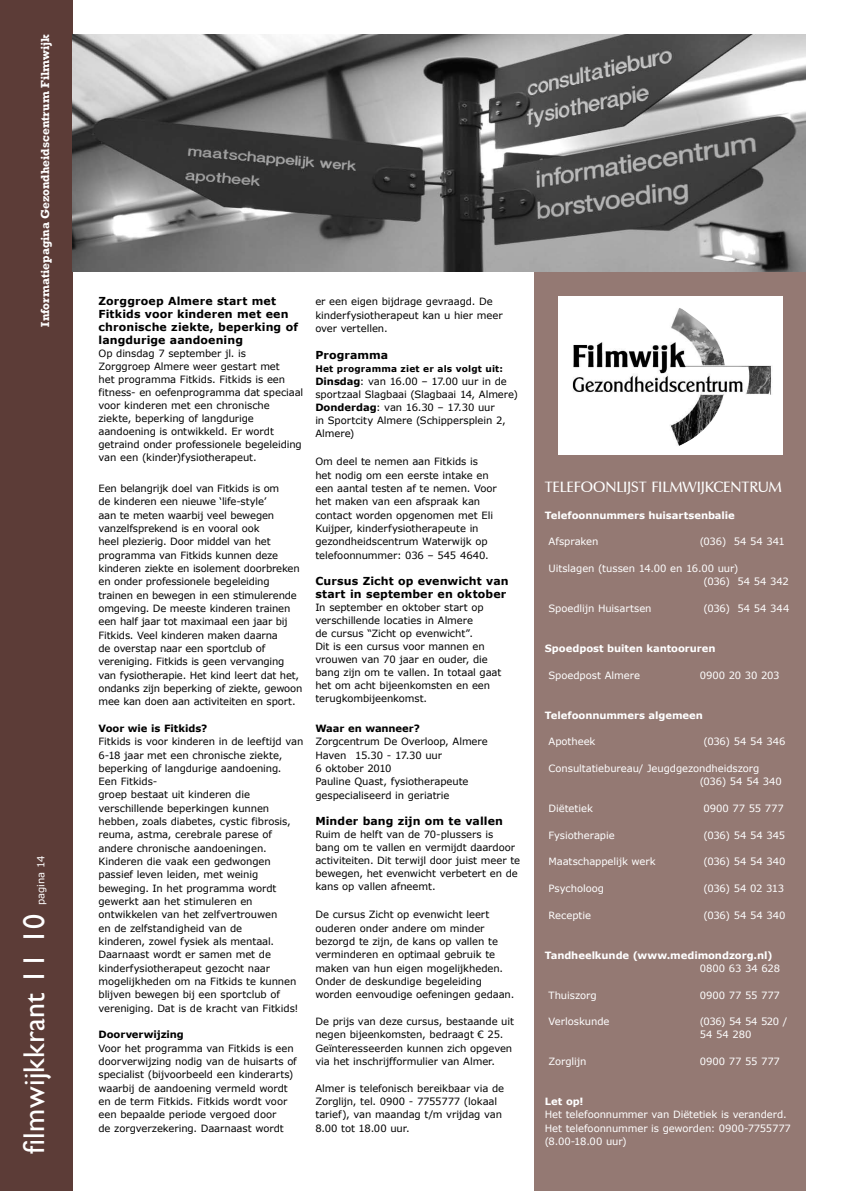
<style>
.page{position:relative;width:842px;height:1191px;background:#fff}
.page>*{position:absolute;margin:0;border:0;box-sizing:border-box;transform-origin:0 0}
.t1{font:30px "Gill Sans";letter-spacing:.01em;color:#fff}
.t2{font:600 15px "Zapf Humanist 601 BT";letter-spacing:-.01em;color:#fff}
.t3{font:700 12px "Rockwell";color:#fff}
.t4{font:700 11px/13px "Verdana";letter-spacing:.01em;color:#000}
.t5{font:10px/13.3px "Verdana";letter-spacing:-.01em;color:#000}
.t6{font:10px/13.3px "Verdana";letter-spacing:-.005em;color:#fff}
.t7{font:700 10px "Verdana";letter-spacing:-.005em;color:#fff}
.t8{font:700 10px "Verdana";letter-spacing:-.005em;color:#000}
.t9{font:10px "Verdana";letter-spacing:-.035em;color:#fff}
.t10{font:700 9px "Verdana";letter-spacing:.02em;color:#000}
.s1{font-weight:700}
</style>
<div class="page">
<div style="left:534px;top:267px;width:272px;height:924px;background:#947973"></div>
<div style="left:0;top:0;width:72px;height:1191px;background:#5c3c37"></div>
<img style="left:72px;top:35px;width:733px;height:236px">
<div style="left:558px;top:296px;width:225px;height:158px;background:#fff"></div>
<img style="left:573px;top:308px;width:198px;height:138px">
<p class="t3" style="left:38px;top:326px;width:294px;rotate:-90deg">Informatiepagina Gezondheidscentrum Filmwijk</p>
<p class="t6" style="left:34px;top:905px;width:51px;rotate:-90deg">pagina 14</p>
<h1 class="t1" style="left:17px;top:1153px;width:241px;rotate:-90deg">filmwijkkrant 11 10</h1>
<p class="t4" style="left:99px;top:295px;width:201px">Zorggroep Almere start met<br>Fitkids voor kinderen met een chronische ziekte, beperking of langdurige aandoening</p>
<p class="t5" style="left:99px;top:347px;width:206px;line-height:13px">Op dinsdag 7 september jl. is<br>Zorggroep Almere weer gestart met<br>het programma Fitkids. Fitkids is een fitness- en oefenprogramma dat speciaal voor kinderen met een chronische ziekte, beperking of langdurige aandoening is ontwikkeld. Er wordt getraind onder professionele begeleiding van een (kinder)fysiotherapeut.</p>
<p class="t5" style="left:99px;top:481px;width:205px">Een belangrijk doel van Fitkids is om<br>de kinderen een nieuwe ‘life-style’<br>aan te meten waarbij veel bewegen vanzelfsprekend is en vooral ook<br>heel plezierig. Door middel van het programma van Fitkids kunnen deze kinderen ziekte en isolement doorbreken en onder professionele begeleiding trainen en bewegen in een stimulerende omgeving. De meeste kinderen trainen een half jaar tot maximaal een jaar bij Fitkids. Veel kinderen maken daarna<br>de overstap naar een sportclub of vereniging. Fitkids is geen vervanging van fysiotherapie. Het kind leert dat het, ondanks zijn beperking of ziekte, gewoon mee kan doen aan activiteiten en sport.</p>
<p class="t8" style="left:99px;top:721px;width:110px">Voor wie is Fitkids?</p>
<p class="t5" style="left:99px;top:735px;width:206px">Fitkids is voor kinderen in de leeftijd van 6-18 jaar met een chronische ziekte, beperking of langdurige aandoening.<br>Een Fitkids-<br>groep bestaat uit kinderen die verschillende beperkingen kunnen hebben, zoals diabetes, cystic fibrosis, reuma, astma, cerebrale parese of andere chronische aandoeningen.<br>Kinderen die vaak een gedwongen passief leven leiden, met weinig beweging. In het programma wordt gewerkt aan het stimuleren en ontwikkelen van het zelfvertrouwen<br>en de zelfstandigheid van de<br>kinderen, zowel fysiek als mentaal.<br>Daarnaast wordt er samen met de kinderfysiotherapeut gezocht naar mogelijkheden om na Fitkids te kunnen blijven bewegen bij een sportclub of vereniging. Dat is de kracht van Fitkids!</p>
<p class="t8" style="left:99px;top:1027px;width:87px">Doorverwijzing</p>
<p class="t5" style="left:99px;top:1041px;width:200px">Voor het programma van Fitkids is een doorverwijzing nodig van de huisarts of specialist (bijvoorbeeld een kinderarts) waarbij de aandoening vermeld wordt en de term Fitkids. Fitkids wordt voor een bepaalde periode vergoed door<br>de zorgverzekering. Daarnaast wordt</p>
<p class="t5" style="left:315px;top:295px;width:189px">er een eigen bijdrage gevraagd. De kinderfysiotherapeut kan u hier meer over vertellen.</p>
<p class="t4" style="left:315px;top:348px;width:74px">Programma</p>
<p class="t10" style="left:315px;top:362px;width:189px">Het programma ziet er als volgt uit:</p>
<p class="t5" style="left:315px;top:374px;width:204px;line-height:13px"><span class="s1">Dinsdag</span>: van 16.00 – 17.00 uur in de sportzaal Slagbaai (Slagbaai 14, Almere)<br><span class="s1">Donderdag</span>: van 16.30 – 17.30 uur<br>in Sportcity Almere (Schippersplein 2,<br>Almere)</p>
<p class="t5" style="left:315px;top:455px;width:183px">Om deel te nemen aan Fitkids is<br>het nodig om een eerste intake en een aantal testen af te nemen. Voor het maken van een afspraak kan contact worden opgenomen met Eli<br>Kuijper, kinderfysiotherapeute in gezondheidscentrum Waterwijk op telefoonnummer: 036 – 545 4640.</p>
<p class="t4" style="left:315px;top:574px;width:195px">Cursus Zicht op evenwicht van start in september en oktober</p>
<p class="t5" style="left:315px;top:601px;width:188px;line-height:13px">In september en oktober start op verschillende locaties in Almere<br>de cursus “Zicht op evenwicht”.<br>Dit is een cursus voor mannen en vrouwen van 70 jaar en ouder, die bang zijn om te vallen. In totaal gaat het om acht bijeenkomsten en een terugkombijeenkomst.</p>
<p class="t8" style="left:315px;top:721px;width:106px">Waar en wanneer?</p>
<p class="t5" style="left:315px;top:735px;width:174px">Zorgcentrum De Overloop, Almere<br>Haven 15.30 - 17.30 uur<br>6 oktober 2010<br>Pauline Quast, fysiotherapeute gespecialiseerd in geriatrie</p>
<p class="t4" style="left:315px;top:814px;width:189px">Minder bang zijn om te vallen</p>
<p class="t5" style="left:315px;top:828px;width:206px;line-height:13px">Ruim de helft van de 70-plussers is bang om te vallen en vermijdt daardoor activiteiten. Dit terwijl door juist meer te bewegen, het evenwicht verbetert en de kans op vallen afneemt.</p>
<p class="t5" style="left:315px;top:908px;width:200px">De cursus Zicht op evenwicht leert ouderen onder andere om minder bezorgd te zijn, de kans op vallen te verminderen en optimaal gebruik te maken van hun eigen mogelijkheden.<br>Onder de deskundige begeleiding worden eenvoudige oefeningen gedaan.</p>
<p class="t5" style="left:315px;top:1014px;width:200px">De prijs van deze cursus, bestaande uit negen bijeenkomsten, bedraagt € 25.<br>Geïnteresseerden kunnen zich opgeven via het inschrijfformulier van Almer.</p>
<p class="t5" style="left:315px;top:1081px;width:190px">Almer is telefonisch bereikbaar via de Zorglijn, tel. 0900 - 7755777 (lokaal tarief), van maandag t/m vrijdag van 8.00 tot 18.00 uur.</p>
<h2 class="t2" style="left:545px;top:477px;width:239px">TELEFOONLIJST FILMWIJKCENTRUM</h2>
<p class="t7" style="left:545px;top:508px;width:192px">Telefoonnummers huisartsenbalie</p>
<p class="t6" style="left:548px;top:535px;width:51px">Afspraken</p>
<p class="t6" style="left:700px;top:535px;width:86px">(036) 54 54 341</p>
<p class="t6" style="left:703px;top:561px;width:87px;text-indent:-155px">Uitslagen (tussen 14.00 en 16.00 uur)<br>(036) 54 54 342</p>
<p class="t6" style="left:548px;top:601px;width:105px">Spoedlijn Huisartsen</p>
<p class="t6" style="left:703px;top:601px;width:87px">(036) 54 54 344</p>
<p class="t7" style="left:545px;top:641px;width:172px">Spoedpost buiten kantooruren</p>
<p class="t6" style="left:548px;top:668px;width:93px">Spoedpost Almere</p>
<p class="t6" style="left:700px;top:668px;width:81px">0900 20 30 203</p>
<p class="t7" style="left:545px;top:708px;width:160px">Telefoonnummers algemeen</p>
<p class="t6" style="left:548px;top:735px;width:48px">Apotheek</p>
<p class="t6" style="left:703px;top:735px;width:83px">(036) 54 54 346</p>
<p class="t6" style="left:700px;top:761px;width:83px;text-indent:-151px">Consultatiebureau/ Jeugdgezondheidszorg (036) 54 54 340</p>
<p class="t6" style="left:548px;top:801px;width:46px">Diëtetiek</p>
<p class="t6" style="left:703px;top:801px;width:82px">0900 77 55 777</p>
<p class="t6" style="left:548px;top:828px;width:68px">Fysiotherapie</p>
<p class="t6" style="left:703px;top:828px;width:83px">(036) 54 54 345</p>
<p class="t6" style="left:548px;top:854px;width:109px">Maatschappelijk werk</p>
<p class="t6" style="left:703px;top:854px;width:83px">(036) 54 54 340</p>
<p class="t6" style="left:548px;top:881px;width:57px">Psycholoog</p>
<p class="t9" style="left:703px;top:881px;width:82px">(036) 54 02 313</p>
<p class="t6" style="left:548px;top:908px;width:44px">Receptie</p>
<p class="t6" style="left:703px;top:908px;width:83px">(036) 54 54 340</p>
<p class="t7" style="left:545px;top:947px;width:229px">Tandheelkunde (www.medimondzorg.nl)</p>
<p class="t6" style="left:700px;top:961px;width:82px">0800 63 34 628</p>
<p class="t6" style="left:548px;top:988px;width:50px">Thuiszorg</p>
<p class="t6" style="left:700px;top:988px;width:82px">0900 77 55 777</p>
<p class="t6" style="left:548px;top:1014px;width:62px">Verloskunde</p>
<p class="t6" style="left:700px;top:1014px;width:89px">(036) 54 54 520 /<br>54 54 280</p>
<p class="t6" style="left:548px;top:1054px;width:39px">Zorglijn</p>
<p class="t6" style="left:700px;top:1054px;width:82px">0900 77 55 777</p>
<p class="t7" style="left:545px;top:1094px;width:40px">Let op!</p>
<p class="t6" style="left:545px;top:1108px;width:248px">Het telefoonnummer van Diëtetiek is veranderd.<br>Het telefoonnummer is geworden: 0900-7755777 (8.00-18.00 uur)</p>
</div>
